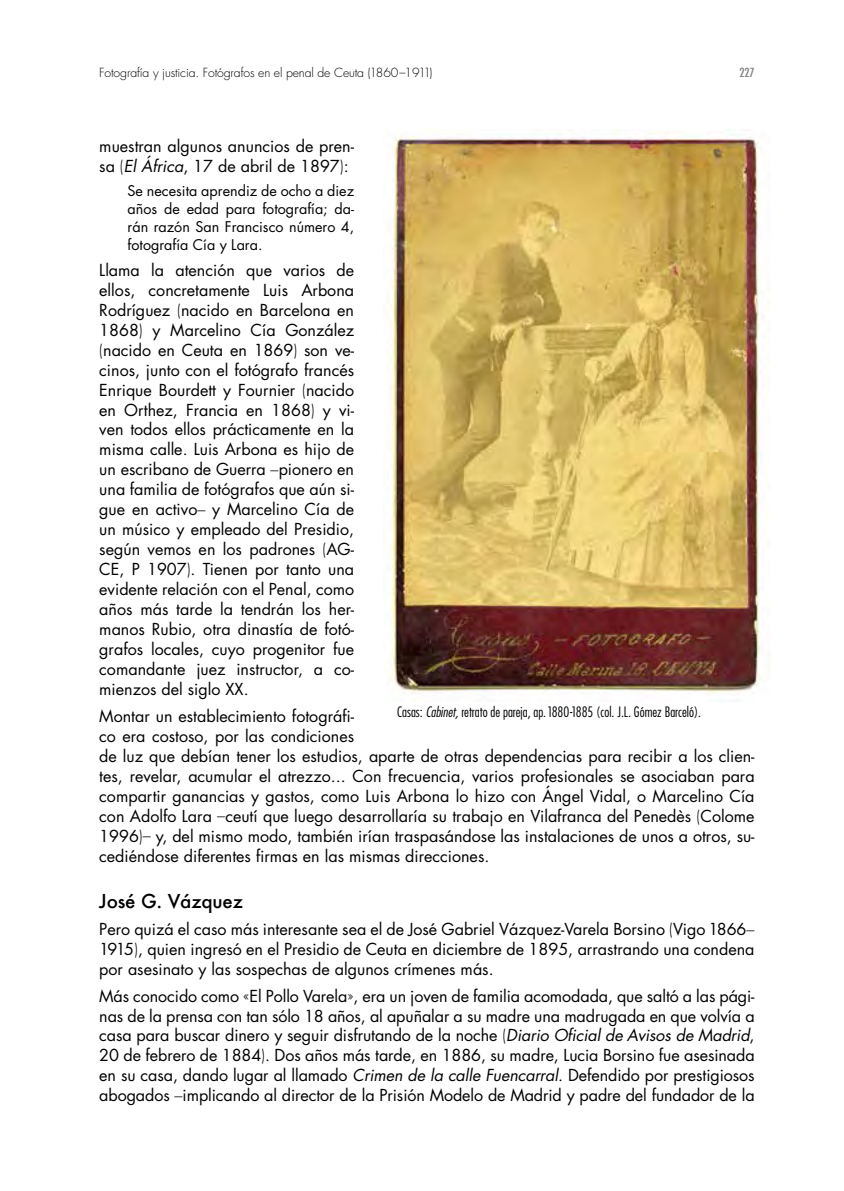
<style>
.page{position:relative;width:844px;height:1191px;background:#fff}
.page>*{position:absolute;margin:0;border:0;box-sizing:border-box;transform-origin:0 0}
.t1{font:500 18.72px "Futura";letter-spacing:-.01em;color:#000}
.t2{font:16.1px/19.9px "Futura";color:#000;text-align:justify}
.t3{font:14.35px/17.8px "Futura";color:#000;text-align:justify}
.t4{font:300 condensed 14px "Futura";color:#000}
.t5{font:300 12.25px "Futura";letter-spacing:-.01em;color:#000}
.t6{font:500 condensed 12.25px "Futura";color:#7e7f81}
.s1{font-weight:300}
.s2{font-style:italic}
</style>
<div class="page">
<img style="left:386px;top:129px;width:383px;height:572px">
<p class="t5" style="left:99px;top:64px;width:334px">Fotografía y justicia. Fotógrafos en el penal de Ceuta (1860–1911)</p>
<p class="t6" style="left:739px;top:64px;width:17px">227</p>
<p class="t2" style="left:99px;top:135px;width:256px">muestran algunos anuncios de pren&shy;sa <span class="s1">(</span><span class="s2">El África</span>, 17 de abril de 1897<span class="s1">)</span>:</p>
<p class="t3" style="left:127px;top:182px;width:228px">Se necesita aprendiz de ocho a diez años de edad para fotografía; da&shy;rán razón San Francisco número 4, fotografía Cía y Lara.</p>
<p class="t2" style="left:99px;top:260px;width:256px">Llama la atención que varios de ellos, concretamente Luis Arbona Rodríguez <span class="s1">(</span>nacido en Barcelona en 1868<span class="s1">)</span> y Marcelino Cía González <span class="s1">(</span>nacido en Ceuta en 1869<span class="s1">)</span> son ve&shy;cinos, junto con el fotógrafo francés Enrique Bourdett y Fournier <span class="s1">(</span>nacido en Orthez, Francia en 1868<span class="s1">)</span> y vi&shy;ven todos ellos prácticamente en la misma calle. Luis Arbona es hijo de un escribano de Guerra <span class="s1">–</span>pionero en una familia de fotógrafos que aún si&shy;gue en activo<span class="s1">–</span> y Marcelino Cía de un músico y empleado del Presidio, según vemos en los padrones <span class="s1">(</span>AG-CE, P 1907<span class="s1">)</span>. Tienen por tanto una evidente relación con el Penal, como años más tarde la tendrán los her&shy;manos Rubio, otra dinastía de fotó&shy;grafos locales, cuyo progenitor fue comandante juez instructor, a co&shy;mienzos del siglo XX.</p>
<p class="t2" style="left:99px;top:705px;width:656px;text-align:left">Montar un establecimiento fotográfi-<br>co era costoso, por las condiciones<br>de luz que debían tener los estudios, aparte de otras dependencias para recibir a los clien&shy;tes, revelar, acumular el atrezzo... Con frecuencia, varios profesionales se asociaban para compartir ganancias y gastos, como Luis Arbona lo hizo con Ángel Vidal, o Marcelino Cía con Adolfo Lara <span class="s1">–</span>ceutí que luego desarrollaría su trabajo en Vilafranca del Penedès <span class="s1">(</span>Colome 1996<span class="s1">)–</span> y, del mismo modo, también irían traspasándose las instalaciones de unos a otros, su&shy;cediéndose diferentes firmas en las mismas direcciones.</p>
<p class="t1" style="left:99px;top:888px;width:145px">José G. Vázquez</p>
<p class="t2" style="left:99px;top:918px;width:656px">Pero quizá el caso más interesante sea el de José Gabriel Vázquez-Varela Borsino <span class="s1">(</span>Vigo 1866<span class="s1">– </span>1915<span class="s1">)</span>, quien ingresó en el Presidio de Ceuta en diciembre de 1895, arrastrando una condena por asesinato y las sospechas de algunos crímenes más.</p>
<p class="t2" style="left:99px;top:985px;width:656px">Más conocido como <span class="s1">«</span>El Pollo Varela<span class="s1">»</span>, era un joven de familia acomodada, que saltó a las pági&shy;nas de la prensa con tan sólo 18 años, al apuñalar a su madre una madrugada en que volvía a casa para buscar dinero y seguir disfrutando de la noche <span class="s1">(</span><span class="s2">Diario Oficial de Avisos de Madrid</span>, 20 de febrero de 1884<span class="s1">)</span>. Dos años más tarde, en 1886, su madre, Lucia Borsino fue asesinada en su casa, dando lugar al llamado <span class="s2">Crimen de la calle Fuencarral</span>. Defendido por prestigiosos abogados <span class="s1">–</span>implicando al director de la Prisión Modelo de Madrid y padre del fundador de la</p>
<p class="t4" style="left:397px;top:702px;width:305px">Casas: <span class="s2">Cabinet,</span> retrato de pareja, ap. 1880-1885 (col. J.L. Gómez Barceló).</p>
</div>
